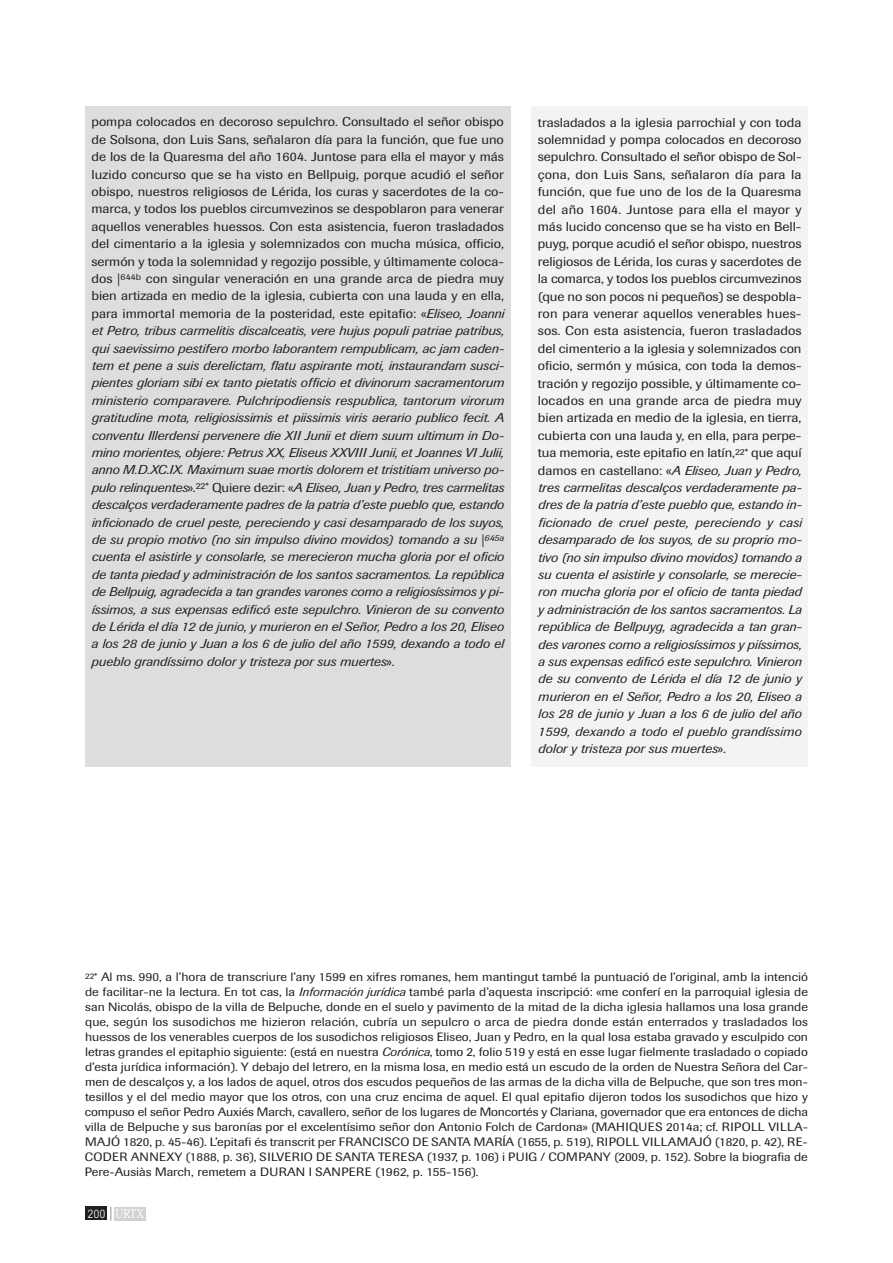
<style>
.page{position:relative;width:893px;height:1263px;background:#fff}
.page>*{position:absolute;margin:0;border:0;box-sizing:border-box;transform-origin:0 0}
.t1{font:13.5px "Times";color:#fff;scale:.8 1}
.t2{font:italic 12.75px/17.4px "Imago";color:#231f20;text-align:justify;scale:1.1 1}
.t3{font:12.75px/17.4px "Imago";letter-spacing:-.005em;color:#231f20;text-align:justify;scale:1.1 1}
.t4{font:12px/15px "Imago";color:#231f20;text-align:justify;scale:1.1 1}
.s1{font-style:normal}
.s2{font-style:italic}
.s3{font-family:"Imago";font-weight:300;font-size:12.75px}
</style>
<div class="page">
<div style="left:85px;top:1207px;width:22px;height:13px;background:#231f20"></div>
<div style="left:114px;top:1207px;width:31px;height:13px;background:#d1d2d4"></div>
<svg style="left:111px;top:1207px;width:1px;height:13px"></svg>
<div style="left:85px;top:106px;width:425px;height:660px;background:#dcdddf"></div>
<div style="left:531px;top:106px;width:277px;height:661px;background:#f2f3f4"></div>
<p class="t2" style="left:91px;top:114px;width:377px"><span class="s1">pompa colocados en decoroso sepulchro. Consultado el señor obispo de Solsona, don Luis Sans, señalaron día para la función, que fue uno de los de la Quaresma del año 1604. Juntose para ella el mayor y más luzido concurso que se ha visto en Bellpuig, porque acudió el señor obispo, nuestros religiosos de Lérida, los curas y sacerdotes de la co&shy;marca, y todos los pueblos circumvezinos se despoblaron para venerar aquellos venerables huessos. Con esta asistencia, fueron trasladados del cimentario a la iglesia y solemnizados con mucha música, officio, sermón y toda la solemnidad y regozijo possible, y últimamente coloca&shy;dos |</span><sup>644b</sup> <span class="s1">con singular veneración en una grande arca de piedra muy bien artizada en medio de la iglesia, cubierta con una lauda y en ella, para immortal memoria de la posteridad, este epitafio: «</span>Eliseo, Joanni et Petro, tribus carmelitis discalceatis, vere hujus populi patriae patribus, qui saevissimo pestifero morbo laborantem rempublicam, ac jam caden&shy;tem et pene a suis derelictam, flatu aspirante moti, instaurandam susci&shy;pientes gloriam sibi ex tanto pietatis officio et divinorum sacramentorum ministerio comparavere. Pulchripodiensis respublica, tantorum virorum gratitudine mota, religiosissimis et piissimis viris aerario publico fecit. A conventu Illerdensi pervenere die XII Junii et diem suum ultimum in Do&shy;mino morientes, objere: Petrus XX, Eliseus XXVIII Junii, et Joannes VI Julii, anno M.D.XC.IX. Maximum suae mortis dolorem et tristitiam universo po&shy;pulo relinquentes<span class="s1">».</span><sup>22*</sup> <span class="s1">Quiere dezir: «</span>A Eliseo, Juan y Pedro, tres carmelitas descalços verdaderamente padres de la patria d’este pueblo que, estando inficionado de cruel peste, pereciendo y casi desamparado de los suyos, de su propio motivo (no sin impulso divino movidos) tomando a su |<sup>645a </sup>cuenta el asistirle y consolarle, se merecieron mucha gloria por el oficio de tanta piedad y administración de los santos sacramentos. La república de Bellpuig, agradecida a tan grandes varones como a religiosíssimos y pi&shy;íssimos, a sus expensas edificó este sepulchro. Vinieron de su convento de Lérida el día 12 de junio, y murieron en el Señor, Pedro a los 20, Eliseo a los 28 de junio y Juan a los 6 de julio del año 1599, dexando a todo el pueblo grandíssimo dolor y tristeza por sus muertes<span class="s1">».</span></p>
<p class="t3" style="left:538px;top:114px;width:241px">trasladados a la iglesia parrochial y con toda solemnidad y pompa colocados en decoroso sepulchro. Consultado el señor obispo de Sol&shy;çona, don Luis Sans, señalaron día para la función, que fue uno de los de la Quaresma del año 1604. Juntose para ella el mayor y más lucido concenso que se ha visto en Bell&shy;puyg, porque acudió el señor obispo, nuestros religiosos de Lérida, los curas y sacerdotes de la comarca, y todos los pueblos circumvezinos (que no son pocos ni pequeños) se despobla&shy;ron para venerar aquellos venerables hues&shy;sos. Con esta asistencia, fueron trasladados del cimenterio a la iglesia y solemnizados con oficio, sermón y música, con toda la demos&shy;tración y regozijo possible, y últimamente co&shy;locados en una grande arca de piedra muy bien artizada en medio de la iglesia, en tierra, cubierta con una lauda y, en ella, para perpe&shy;tua memoria, este epitafio en latín,<sup>22*</sup> que aquí damos en castellano: «<span class="s2">A Eliseo, Juan y Pedro, tres carmelitas descalços verdaderamente pa&shy;dres de la patria d’este pueblo que, estando in&shy;ficionado de cruel peste, pereciendo y casi desamparado de los suyos, de su proprio mo&shy;tivo (no sin impulso divino movidos) tomando a su cuenta el asistirle y consolarle, se merecie&shy;ron mucha gloria por el oficio de tanta piedad y administración de los santos sacramentos. La república de Bellpuyg, agradecida a tan gran&shy;des varones como a religiosíssimos y piíssimos, a sus expensas edificó este sepulchro. Vinieron de su convento de Lérida el día 12 de junio y murieron en el Señor, Pedro a los 20, Eliseo a los 28 de junio y Juan a los 6 de julio del año 1599, dexando a todo el pueblo grandíssimo dolor y tristeza por sus muertes</span>».</p>
<p class="t4" style="left:85px;top:970px;width:659px"><sup>22*</sup> Al ms. 990, a l’hora de transcriure l’any 1599 en xifres romanes, hem mantingut també la puntuació de l’original, amb la intenció de facilitar-ne la lectura. En tot cas, la <span class="s2">Información jurídica</span> també parla d’aquesta inscripció: «me conferí en la parroquial iglesia de san Nicolás, obispo de la villa de Belpuche, donde en el suelo y pavimento de la mitad de la dicha iglesia hallamos una losa grande que, según los susodichos me hizieron relación, cubría un sepulcro o arca de piedra donde están enterrados y trasladados los huessos de los venerables cuerpos de los susodichos religiosos Eliseo, Juan y Pedro, en la qual losa estaba gravado y esculpido con letras grandes el epitaphio siguiente: (está en nuestra <span class="s2">Corónica</span>, tomo 2, folio 519 y está en esse lugar fielmente trasladado o copiado d’esta jurídica información). Y debajo del letrero, en la misma losa, en medio está un escudo de la orden de Nuestra Señora del Car&shy;men de descalços y, a los lados de aquel, otros dos escudos pequeños de las armas de la dicha villa de Belpuche, que son tres mon&shy;tesillos y el del medio mayor que los otros, con una cruz encima de aquel. El qual epitafio dijeron todos los susodichos que hizo y compuso el señor Pedro Auxiés March, cavallero, señor de los lugares de Moncortés y Clariana, governador que era entonces de dicha villa de Belpuche y sus baronías por el excelentísimo señor don Antonio Folch de Cardona» (MAHIQUES 2014a; cf. RIPOLL VILLA-MAJÓ 1820, p. 45-46). L’epitafi és transcrit per FRANCISCO DE SANTA MARÍA (1655, p. 519), RIPOLL VILLAMAJÓ (1820, p. 42), RE-CODER ANNEXY (1888, p. 36), SILVERIO DE SANTA TERESA (1937, p. 106) i PUIG / COMPANY (2009, p. 152). Sobre la biografia de Pere-Ausiàs March, remetem a DURAN I SANPERE (1962, p. 155-156).</p>
<p class="t1" style="left:87px;top:1208px;width:73px"><span class="s3">200</span> URTX</p>
</div>
